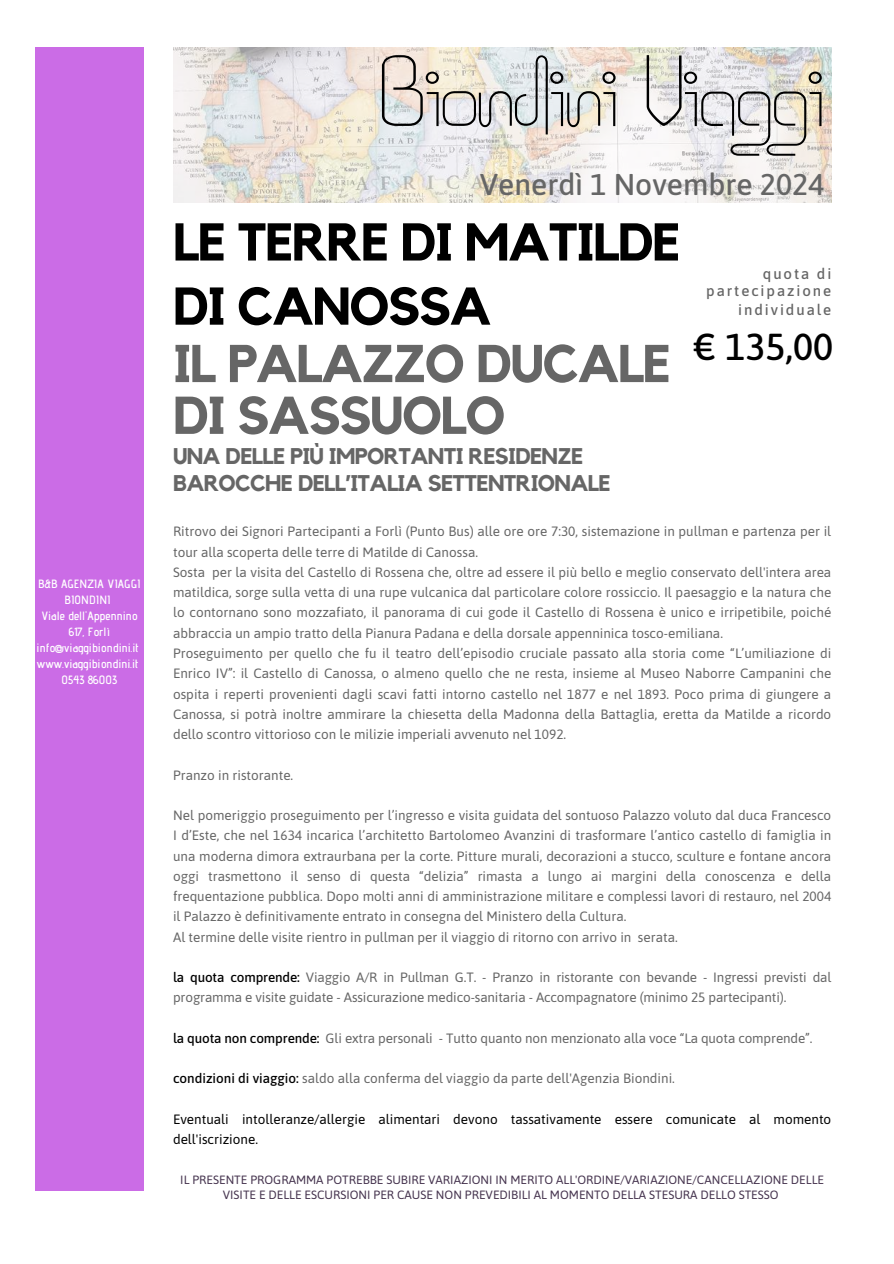
<style>
.page{position:relative;width:894px;height:1264px;background:#fff}
.page>*{position:absolute;margin:0;border:0;box-sizing:border-box;transform-origin:0 0}
.t1{font:90px "Icklips";color:#000}
.t2{font:700 52.5px/64.2px "Kollektif";letter-spacing:-.03em;color:#000}
.t3{font:700 52.5px/51.8px "Kollektif";letter-spacing:-.03em;color:#666}
.t4{font:500 37.5px "Asap";color:#000}
.t5{font:500 30px "Asap";color:#666}
.t6{font:700 22.65px/27px "Kollektif";letter-spacing:-.03em;color:#666}
.t7{font:500 15px/16.8px "Asap";letter-spacing:.13em;color:#666;text-align:right}
.t8{font:13.5px/20.2px "Asap";color:#666}
.t9{font:13.5px/20.2px "Asap";color:#000}
.t10{font:12px/15px "Asap";color:#45334e;text-align:center}
.t11{font:600 12px/16px "Advent Pro";color:#fff;text-align:center}
.s1{font-weight:500;color:#000}
</style>
<div class="page">
<img style="left:173px;top:47px;width:658px;height:156px">
<div style="left:35px;top:47px;width:108px;height:1143px;background:#cb6ce6"></div>
<p class="t11" style="left:37px;top:575px;width:105px">B&amp;B AGENZIA VIAGGI<br>BIONDINI<br>Viale dell'Appennino<br>617, Forlì info@viaggibiondini.it www.viaggibiondini.it<br>0543 86003</p>
<h1 class="t1" style="left:379px;top:42px;width:446px">Biondini Viaggi</h1>
<h3 class="t5" style="left:479px;top:167px;width:346px">Venerdì 1 Novembre 2024</h3>
<h2 class="t2" style="left:173px;top:212px;width:509px">LE TERRE DI MATILDE<br>DI CANOSSA</h2>
<h2 class="t3" style="left:173px;top:340px;width:499px">IL PALAZZO DUCALE<br>DI SASSUOLO</h2>
<h3 class="t6" style="left:173px;top:444px;width:439px">UNA DELLE PIÙ IMPORTANTI RESIDENZE<br>BAROCCHE DELL’ITALIA SETTENTRIONALE</h3>
<p class="t7" style="left:706px;top:265px;width:127px">quota di partecipazione</p>
<p class="t7" style="left:738px;top:301px;width:95px">individuale</p>
<h3 class="t4" style="left:693px;top:325px;width:141px">€ 135,00</h3>
<p class="t8" style="left:173px;top:521px;width:659px">Ritrovo dei Signori Partecipanti a Forlì (Punto Bus) alle ore ore 7:30, sistemazione in pullman e partenza per il tour alla scoperta delle terre di Matilde di Canossa.<br>Sosta per la visita del Castello di Rossena che, oltre ad essere il più bello e meglio conservato dell'intera area matildica, sorge sulla vetta di una rupe vulcanica dal particolare colore rossiccio. Il paesaggio e la natura che lo contornano sono mozzafiato, il panorama di cui gode il Castello di Rossena è unico e irripetibile, poiché abbraccia un ampio tratto della Pianura Padana e della dorsale appenninica tosco-emiliana.<br>Proseguimento per quello che fu il teatro dell’episodio cruciale passato alla storia come “L’umiliazione di Enrico IV”: il Castello di Canossa, o almeno quello che ne resta, insieme al Museo Naborre Campanini che ospita i reperti provenienti dagli scavi fatti intorno castello nel 1877 e nel 1893. Poco prima di giungere a Canossa, si potrà inoltre ammirare la chiesetta della Madonna della Battaglia, eretta da Matilde a ricordo dello scontro vittorioso con le milizie imperiali avvenuto nel 1092.</p>
<p class="t8" style="left:173px;top:764px;width:122px">Pranzo in ristorante.</p>
<p class="t8" style="left:173px;top:805px;width:659px">Nel pomeriggio proseguimento per l’ingresso e visita guidata del sontuoso Palazzo voluto dal duca Francesco I d’Este, che nel 1634 incarica l’architetto Bartolomeo Avanzini di trasformare l’antico castello di famiglia in una moderna dimora extraurbana per la corte. Pitture murali, decorazioni a stucco, sculture e fontane ancora oggi trasmettono il senso di questa “delizia” rimasta a lungo ai margini della conoscenza e della frequentazione pubblica. Dopo molti anni di amministrazione militare e complessi lavori di restauro, nel 2004 il Palazzo è definitivamente entrato in consegna del Ministero della Cultura.<br>Al termine delle visite rientro in pullman per il viaggio di ritorno con arrivo in serata.</p>
<p class="t8" style="left:173px;top:967px;width:659px"><span class="s1">la quota comprende:</span> Viaggio A/R in Pullman G.T. - Pranzo in ristorante con bevande - Ingressi previsti dal programma e visite guidate - Assicurazione medico-sanitaria - Accompagnatore (minimo 25 partecipanti).</p>
<p class="t8" style="left:173px;top:1027px;width:640px"><span class="s1">la quota non comprende:</span> Gli extra personali - Tutto quanto non menzionato alla voce “La quota comprende”.</p>
<p class="t8" style="left:173px;top:1068px;width:503px"><span class="s1">condizioni di viaggio:</span> saldo alla conferma del viaggio da parte dell'Agenzia Biondini.</p>
<p class="t9" style="left:173px;top:1108px;width:659px">Eventuali intolleranze/allergie alimentari devono tassativamente essere comunicate al momento dell'iscrizione.</p>
<p class="t10" style="left:180px;top:1172px;width:645px">IL PRESENTE PROGRAMMA POTREBBE SUBIRE VARIAZIONI IN MERITO ALL'ORDINE/VARIAZIONE/CANCELLAZIONE DELLE<br>VISITE E DELLE ESCURSIONI PER CAUSE NON PREVEDIBILI AL MOMENTO DELLA STESURA DELLO STESSO</p>
</div>
